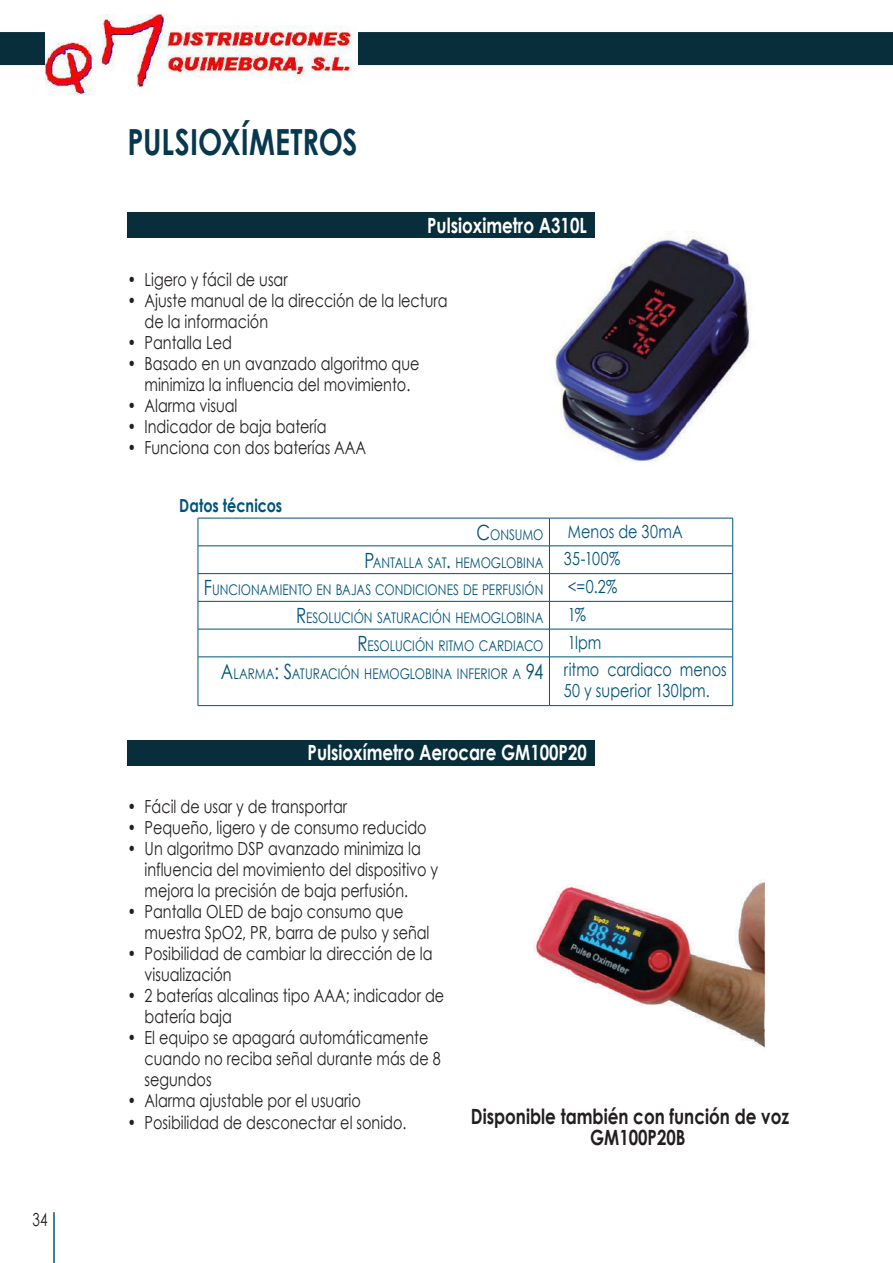
<style>
.page{position:relative;width:893px;height:1263px;background:#fff}
.page>*{position:absolute;margin:0;border:0;box-sizing:border-box;transform-origin:0 0}
.t1{font:700 36px "Century Gothic";letter-spacing:.005em;color:#07384e;scale:.8 1}
.t2{font:700 21px "Century Gothic";color:#fff;scale:.8 1}
.t3{font:700 21px/21px "Century Gothic";color:#231f20;scale:.8 1}
.t4{font:18px/21px "Century Gothic";color:#231f20;scale:.8 1}
.t5{font:18px "Century Gothic";letter-spacing:.005em;color:#015378;scale:.8 1}
.t6{font:700 18px "Century Gothic";color:#015378;scale:.8 1}
.t7{font:18px "Century Gothic";color:#231f20;scale:.75 1}
.t8{font:14.7px/27.8px "Century Gothic";letter-spacing:.005em;color:#015378;scale:.8 1}
.s1{font-size:21px}
</style>
<div class="page">
<hr style="left:53px;top:1212px;width:2px;height:51px;background:#015378">
<div style="left:332px;top:32px;width:561px;height:33px;background:#082e3b"></div>
<div style="left:0;top:32px;width:74px;height:33px;background:#082e3b"></div>
<img style="left:533px;top:880px;width:232px;height:168px">
<img style="left:554px;top:232px;width:197px;height:230px">
<div style="left:128px;top:213px;width:467px;height:25px;background:#082e3b"></div>
<hr style="left:198px;top:518px;width:351px;height:1px;background:#015378">
<hr style="left:549px;top:518px;width:184px;height:1px;background:#015378">
<hr style="left:198px;top:546px;width:351px;height:1px;background:#015378">
<hr style="left:549px;top:546px;width:184px;height:1px;background:#015378">
<hr style="left:198px;top:573px;width:351px;height:1px;background:#015378">
<hr style="left:549px;top:573px;width:184px;height:1px;background:#015378">
<hr style="left:198px;top:601px;width:351px;height:1px;background:#015378">
<hr style="left:549px;top:601px;width:184px;height:1px;background:#015378">
<hr style="left:198px;top:629px;width:351px;height:1px;background:#015378">
<svg style="left:198px;top:518px;width:1px;height:139px"></svg>
<hr style="left:549px;top:629px;width:184px;height:1px;background:#015378">
<svg style="left:549px;top:518px;width:1px;height:139px"></svg>
<svg style="left:732px;top:518px;width:1px;height:139px"></svg>
<hr style="left:198px;top:657px;width:351px;height:1px;background:#015378">
<hr style="left:198px;top:657px;width:1px;height:48px;background:#015378">
<hr style="left:549px;top:657px;width:184px;height:1px;background:#015378">
<hr style="left:549px;top:657px;width:1px;height:48px;background:#015378">
<hr style="left:732px;top:657px;width:1px;height:48px;background:#015378">
<hr style="left:198px;top:705px;width:351px;height:1px;background:#015378">
<hr style="left:549px;top:705px;width:184px;height:1px;background:#015378">
<div style="left:128px;top:740px;width:467px;height:25px;background:#082e3b"></div>
<img style="left:46px;top:14px;width:312px;height:81px">
<p class="t7" style="left:33px;top:1206px;width:21px">34</p>
<h1 class="t1" style="left:128px;top:115px;width:289px">PULSIOXÍMETROS</h1>
<p class="t2" style="left:427px;top:209px;width:201px">Pulsioximetro A310L</p>
<p class="t4" style="left:128px;top:269px;width:202px">• Ligero y fácil de usar</p>
<p class="t4" style="left:145px;top:290px;width:380px;text-indent:-17px">• Ajuste manual de la dirección de la lectura de la información</p>
<p class="t4" style="left:128px;top:332px;width:132px">• Pantalla Led</p>
<p class="t4" style="left:128px;top:353px;width:366px;text-align:center">• Basado en un avanzado algoritmo que minimiza la influencia del movimiento.</p>
<p class="t4" style="left:128px;top:395px;width:139px">• Alarma visual</p>
<p class="t4" style="left:128px;top:416px;width:250px">• Indicador de baja batería</p>
<p class="t4" style="left:128px;top:437px;width:300px">• Funciona con dos baterías AAA</p>
<p class="t6" style="left:179px;top:492px;width:130px">Datos técnicos</p>
<p class="t8" style="left:477px;top:520px;width:85px"><span class="s1">C</span>ONSUMO</p>
<p class="t5" style="left:568px;top:518px;width:145px">Menos de 30mA</p>
<p class="t8" style="left:204px;top:548px;width:522px;text-indent:160px"><span class="s1">P</span>ANTALLA SAT<span class="s1">.</span> HEMOGLOBI NA <sup>35-100%<br></sup><span class="s1">F</span>UNCIONAMI ENTO EN BAJAS CONDICIONES DE PERFUSIÓN</p>
<p class="t5" style="left:568px;top:574px;width:63px">&lt;=0.2%</p>
<p class="t8" style="left:296px;top:604px;width:311px"><span class="s1">R</span>ESOLUCIÓN SATURACIÓN HEMOGLOBI NA</p>
<p class="t5" style="left:568px;top:602px;width:24px">1%</p>
<p class="t8" style="left:357px;top:631px;width:234px"><span class="s1">R</span> ESOLUCIÓN RITMO CARDIACO</p>
<p class="t5" style="left:568px;top:629px;width:43px">1lpm</p>
<p class="t8" style="left:221px;top:659px;width:634px"><span class="s1">A</span>LARMA<span class="s1">: S</span>ATURACIÓN HEMOGLOBI NA I NFERIOR A <span class="s1">94</span> <sup>ritmo</sup> <sup>cardiaco</sup> <sup>menos</sup></p>
<p class="t5" style="left:564px;top:678px;width:184px">50 y superior 130lpm.</p>
<p class="t2" style="left:308px;top:737px;width:351px">Pulsioxímetro Aerocare GM100P20</p>
<p class="t4" style="left:128px;top:796px;width:276px">• Fácil de usar y de transportar</p>
<p class="t4" style="left:128px;top:817px;width:375px">• Pequeño, ligero y de consumo reducido</p>
<p class="t4" style="left:145px;top:838px;width:369px;text-indent:-17px">• Un algoritmo DSP avanzado minimiza la influencia del movimiento del dispositivo y mejora la precisión de baja perfusión.</p>
<p class="t4" style="left:145px;top:901px;width:358px;text-indent:-17px">• Pantalla OLED de bajo consumo que muestra SpO2, PR, barra de pulso y señal</p>
<p class="t4" style="left:145px;top:943px;width:361px;text-indent:-17px">• Posibilidad de cambiar la dirección de la visualización</p>
<p class="t4" style="left:145px;top:985px;width:376px;text-indent:-17px">• 2 baterías alcalinas tipo AAA; indicador de batería baja</p>
<p class="t4" style="left:145px;top:1027px;width:372px;text-indent:-17px">• El equipo se apagará automáticamente cuando no reciba señal durante más de 8 segundos</p>
<p class="t4" style="left:128px;top:1090px;width:293px">• Alarma ajustable por el usuario</p>
<p class="t4" style="left:128px;top:1111px;width:350px">• Posibilidad de desconectar el sonido.</p>
<p class="t3" style="left:590px;top:1105px;width:250px;text-indent:-119px">Disponible también con función de voz<br>GM100P20B</p>
</div>
